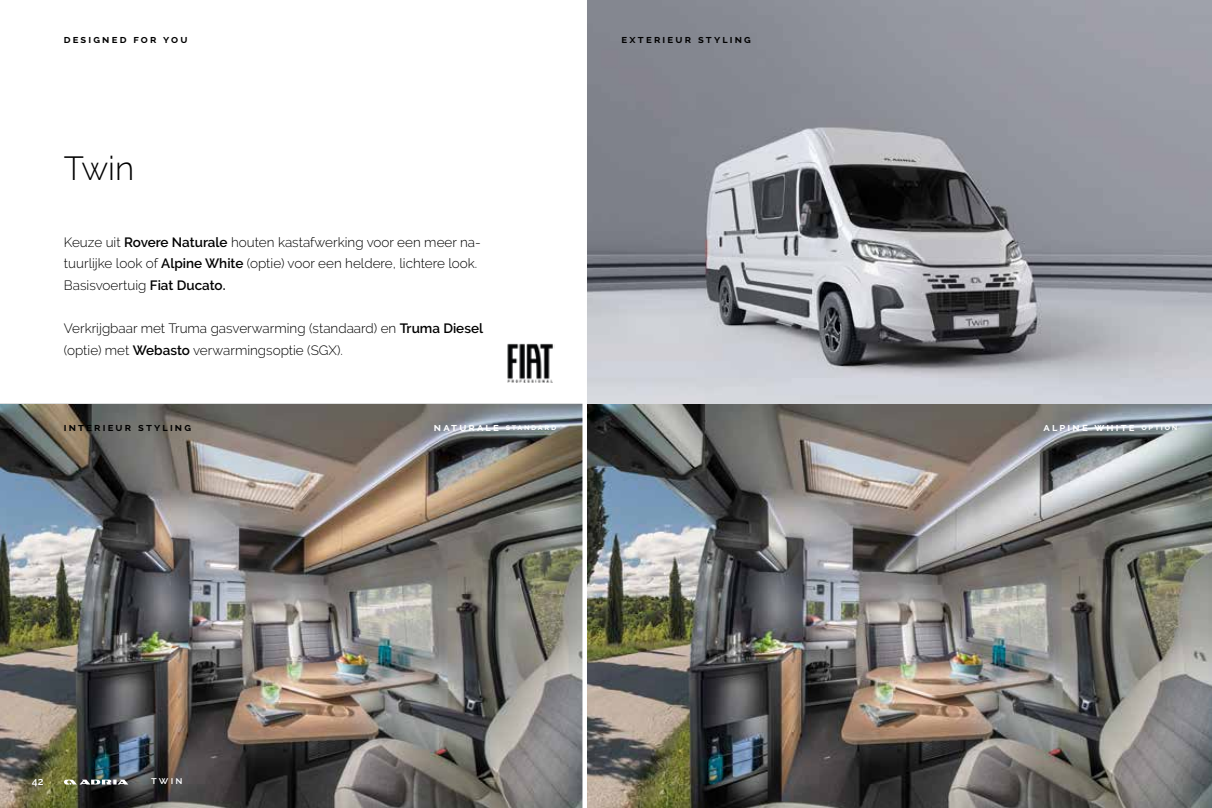
<style>
.page{position:relative;width:1212px;height:808px;background:#fff}
.page>*{position:absolute;margin:0;border:0;box-sizing:border-box;transform-origin:0 0}
.t1{font:300 33.3px "Raleway";color:#000}
.t2{font:300 13.5px/21.6px "Raleway";color:#000}
.t3{font:700 10.8px "Raleway";letter-spacing:.2em;color:#000}
.t4{font:700 10.8px "Raleway";letter-spacing:.2em;color:#fff}
.t5{font:600 10.5px "Raleway";color:#fff}
.s1{font-weight:600}
.s2{font-size:8.25px}
</style>
<div class="page">
<img style="left:587px;top:404px;width:625px;height:404px">
<img style="left:0;top:404px;width:582px;height:404px">
<img style="left:587px;top:0;width:625px;height:404px">
<img style="left:507px;top:343px;width:47px;height:40px">
<svg style="left:64px;top:779px;width:64px;height:5px"></svg>
<p class="t3" style="left:64px;top:33px;width:125px">designed for you</p>
<h1 class="t1" style="left:64px;top:149px;width:72px">Twin</h1>
<p class="t2" style="left:64px;top:231px;width:418px">Keuze uit <span class="s1">Rovere Naturale</span> houten kastafwerking voor een meer na&shy;tuurlijke look of <span class="s1">Alpine White</span> (optie) voor een heldere, lichtere look.<br>Basisvoertuig <span class="s1">Fiat Ducato.</span></p>
<p class="t2" style="left:64px;top:317px;width:421px">Verkrijgbaar met Truma gasverwarming (standaard) en <span class="s1">Truma Diesel </span>(optie) met <span class="s1">Webasto</span> verwarmingsoptie (SGX).</p>
<p class="t3" style="left:622px;top:33px;width:131px">exterieur styling</p>
<p class="t3" style="left:64px;top:421px;width:129px">interieur styling</p>
<p class="t5" style="left:32px;top:775px;width:13px">42</p>
<p class="t5" style="left:151px;top:774px;width:33px">twin</p>
<p class="t4" style="left:434px;top:421px;width:124px">naturale <span class="s2">standard</span></p>
<p class="t4" style="left:1043px;top:421px;width:135px">alpine white <span class="s2">option</span></p>
</div>
